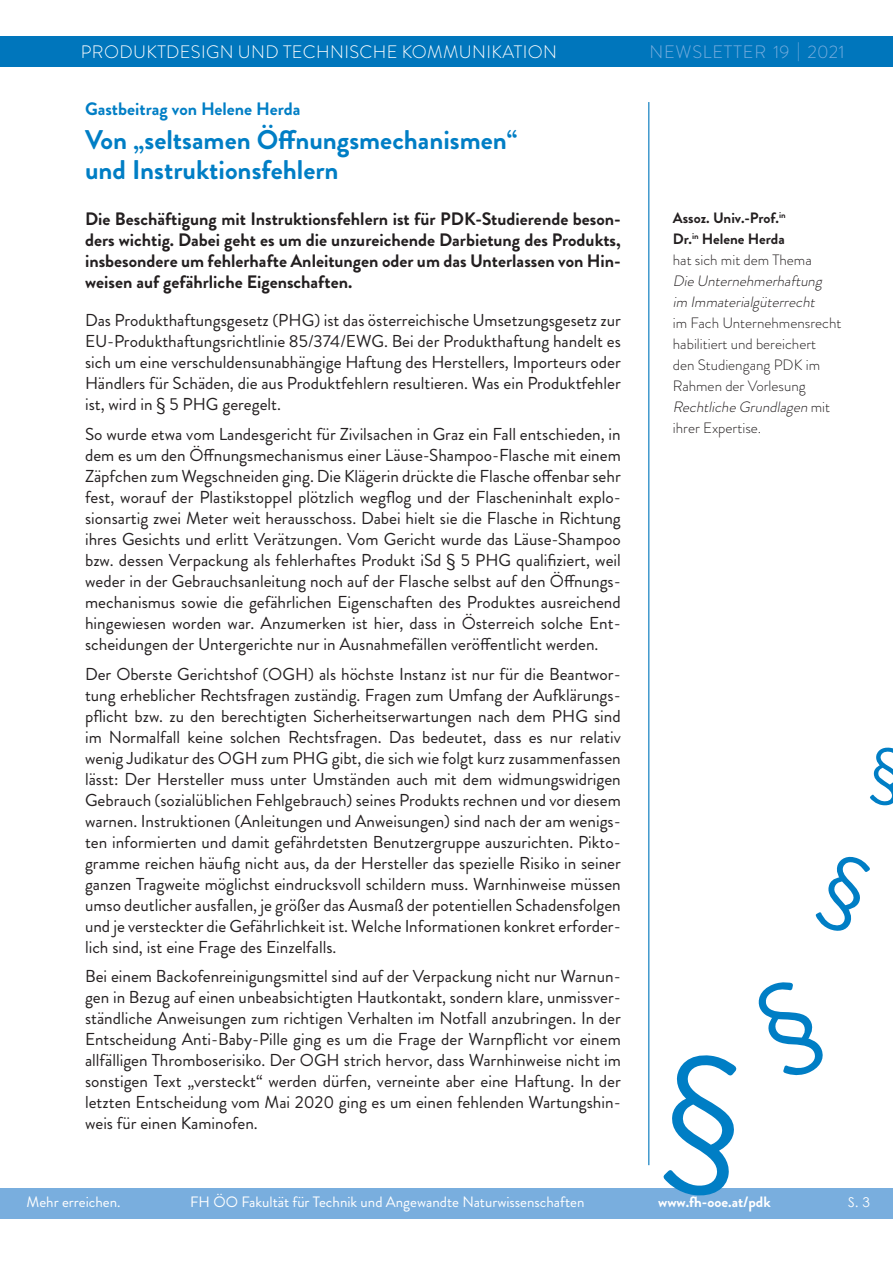
<style>
.page{position:relative;width:893px;height:1263px;background:#fff}
.page>*{position:absolute;margin:0;border:0;box-sizing:border-box;transform-origin:0 0}
.Ueberschrift_2{font:700 27px/30px "Brandon Grotesque";color:#007ec5}
.Introtext{font:700 18px/21px "Brandon Grotesque";color:#231f20;text-align:justify}
.t1{font:300 18px "Brandon Grotesque";letter-spacing:.02em;color:#fff}
.Ueberschrift_1{font:700 18px "Brandon Grotesque";color:#007ec5}
.t2{font:300 18px "Brandon Grotesque";letter-spacing:.04em;color:#79aede}
.Fliesstext{font:17.25px/21px "Brandon Grotesque";color:#231f20;text-align:justify}
.Fliesstext_LezterAbs{font:17.25px/21px "Brandon Grotesque";color:#231f20;text-align:justify}
.Bildtext{font:300 15px/21px "Brandon Grotesque";color:#231f20}
.t3{font:15px "Brandon Grotesque";color:#fff}
.t4{font:700 15px "Brandon Grotesque";color:#fff}
.t5{font:13.5px "Century Gothic";color:#fff}
.s1{font-weight:700}
.s2{font-style:italic}
</style>
<div class="page">
<div style="left:0;top:36px;width:893px;height:31px;background:#0076bc"></div>
<hr style="left:648px;top:102px;width:1px;height:1063px;background:#0076bc">
<div style="left:0;top:1188px;width:893px;height:30px;background:#79aede"></div>
<svg style="left:663px;top:1055px;width:74px;height:141px"></svg>
<svg style="left:758px;top:982px;width:65px;height:94px"></svg>
<svg style="left:815px;top:856px;width:55px;height:75px"></svg>
<svg style="left:870px;top:747px;width:23px;height:59px"></svg>
<p class="t1" style="left:81px;top:39px;width:478px">PRODUKTDESIGN UND TECHNISCHE KOMMUNIKATION</p>
<p class="t2" style="left:649px;top:39px;width:197px">NEWSLETTER 19 | 2021</p>
<p class="Ueberschrift_1" style="left:85px;top:96px;width:217px">Gastbeitrag von Helene Herda</p>
<p class="Ueberschrift_2" style="left:85px;top:125px;width:434px">Von „seltsamen Öffnungsmechanismen“ und Instruktionsfehlern</p>
<p class="Introtext" style="left:85px;top:209px;width:537px">Die Beschäftigung mit Instruktionsfehlern ist für PDK-Studierende beson&shy;ders wichtig. Dabei geht es um die unzureichende Darbietung des Produkts, insbesondere um fehlerhafte Anleitungen oder um das Unterlassen von Hin&shy;weisen auf gefährliche Eigenschaften.</p>
<p class="Fliesstext" style="left:85px;top:310px;width:537px">Das Produkthaftungsgesetz (PHG) ist das österreichische Umsetzungsgesetz zur EU-Produkthaftungsrichtlinie 85/374/EWG. Bei der Produkthaftung handelt es sich um eine verschuldensunabhängige Haftung des Herstellers, Importeurs oder Händlers für Schäden, die aus Produktfehlern resultieren. Was ein Produktfehler ist, wird in § 5 PHG geregelt.</p>
<p class="Fliesstext" style="left:85px;top:424px;width:537px">So wurde etwa vom Landesgericht für Zivilsachen in Graz ein Fall entschieden, in dem es um den Öffnungsmechanismus einer Läuse-Shampoo-Flasche mit einem Zäpfchen zum Wegschneiden ging. Die Klägerin drückte die Flasche offenbar sehr fest, worauf der Plastikstoppel plötzlich wegflog und der Flascheninhalt explo&shy;sionsartig zwei Meter weit herausschoss. Dabei hielt sie die Flasche in Richtung ihres Gesichts und erlitt Verätzungen. Vom Gericht wurde das Läuse-Shampoo bzw. dessen Verpackung als fehlerhaftes Produkt iSd § 5 PHG qualifiziert, weil weder in der Gebrauchsanleitung noch auf der Flasche selbst auf den Öffnungs&shy;mechanismus sowie die gefährlichen Eigenschaften des Produktes ausreichend hingewiesen worden war. Anzumerken ist hier, dass in Österreich solche Ent&shy;scheidungen der Untergerichte nur in Ausnahmefällen veröffentlicht werden.</p>
<p class="Fliesstext" style="left:85px;top:663px;width:537px">Der Oberste Gerichtshof (OGH) als höchste Instanz ist nur für die Beantwor&shy;tung erheblicher Rechtsfragen zuständig. Fragen zum Umfang der Aufklärungs&shy;pflicht bzw. zu den berechtigten Sicherheitserwartungen nach dem PHG sind im Normalfall keine solchen Rechtsfragen. Das bedeutet, dass es nur relativ wenig Judikatur des OGH zum PHG gibt, die sich wie folgt kurz zusammenfassen lässt: Der Hersteller muss unter Umständen auch mit dem widmungswidrigen Gebrauch (sozialüblichen Fehlgebrauch) seines Produkts rechnen und vor diesem warnen. Instruktionen (Anleitungen und Anweisungen) sind nach der am wenigs&shy;ten informierten und damit gefährdetsten Benutzergruppe auszurichten. Pikto&shy;gramme reichen häufig nicht aus, da der Hersteller das spezielle Risiko in seiner ganzen Tragweite möglichst eindrucksvoll schildern muss. Warnhinweise müssen umso deutlicher ausfallen, je größer das Ausmaß der potentiellen Schadensfolgen und je versteckter die Gefährlichkeit ist. Welche Informationen konkret erforder&shy;lich sind, ist eine Frage des Einzelfalls.</p>
<p class="Fliesstext_LezterAbs" style="left:85px;top:966px;width:537px">Bei einem Backofenreinigungsmittel sind auf der Verpackung nicht nur Warnun&shy;gen in Bezug auf einen unbeabsichtigten Hautkontakt, sondern klare, unmissver&shy;ständliche Anweisungen zum richtigen Verhalten im Notfall anzubringen. In der Entscheidung Anti-Baby-Pille ging es um die Frage der Warnpflicht vor einem allfälligen Thromboserisiko. Der OGH strich hervor, dass Warnhinweise nicht im sonstigen Text „versteckt“ werden dürfen, verneinte aber eine Haftung. In der letzten Entscheidung vom Mai 2020 ging es um einen fehlenden Wartungshin&shy;weis für einen Kaminofen.</p>
<p class="Bildtext" style="left:673px;top:208px;width:170px"><span class="s1">Assoz. Univ.-Prof.</span><sup>in<br></sup><span class="s1">Dr.</span><sup>in</sup> <span class="s1">Helene Herda<br></span>hat sich mit dem Thema<br><span class="s2">Die Unternehmerhaftung im Immaterialgüterrecht<br></span>im Fach Unternehmensrecht habilitiert und bereichert den Studiengang PDK im<br>Rahmen der Vorlesung<br><span class="s2">Rechtliche Grundlagen</span> m i t ihrer Expertise.</p>
<p class="t3" style="left:27px;top:1192px;width:93px">Mehr erreichen.</p>
<p class="t3" style="left:190px;top:1192px;width:396px">FH ÖO Fakultät für Technik und Angewandte Naturwissenschaften</p>
<p class="t4" style="left:658px;top:1191px;width:114px">www.fh-ooe.at/pdk</p>
<p class="t5" style="left:848px;top:1193px;width:23px">S. 3</p>
</div>
